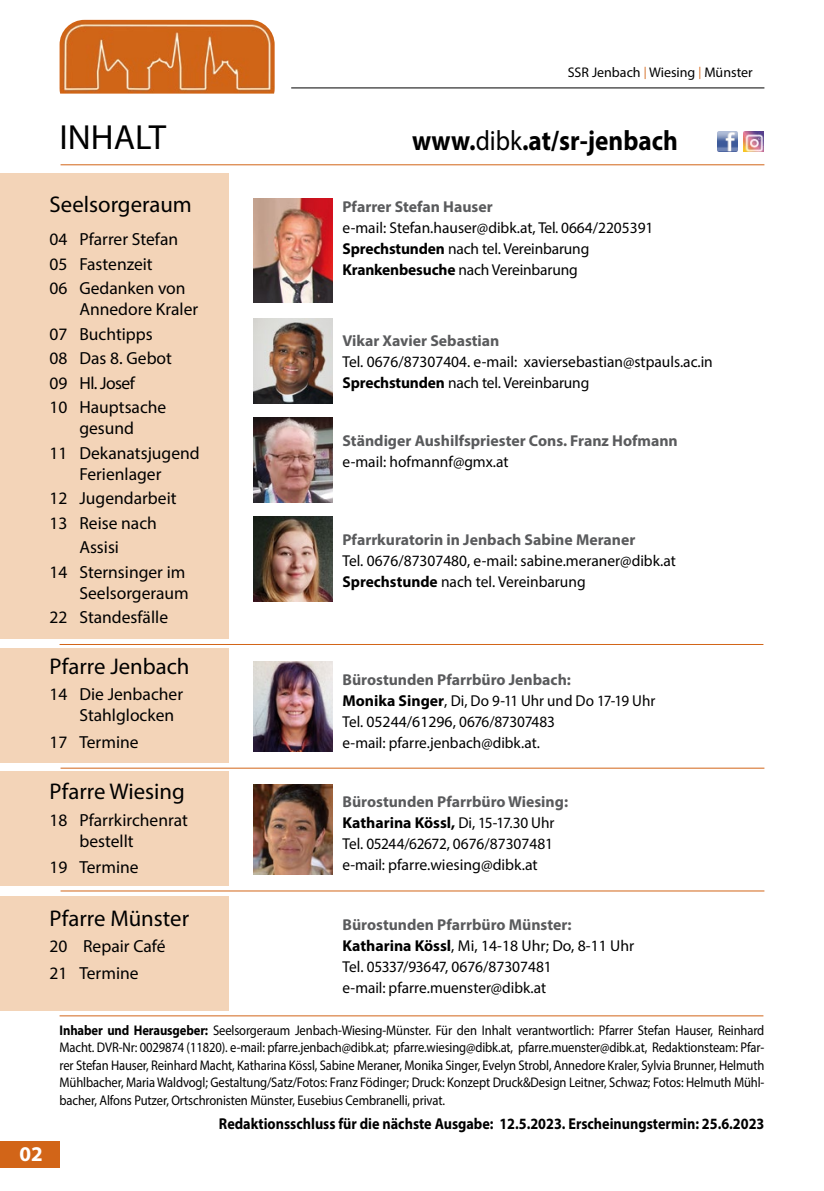
<style>
.page{position:relative;width:824px;height:1191px;background:#fff}
.page>*{position:absolute;margin:0;border:0;box-sizing:border-box;transform-origin:0 0}
.t1{font:35px "Myriad Pro";color:#000}
.t2{font:700 28px "Myriad Pro";color:#000;scale:.9 1}
.t3{font:22.75px "Myriad Pro";color:#000}
.t4{font:700 21px "Myriad Pro";color:#fff}
.t5{font:17.5px/21px "Myriad Pro";color:#000}
.t6{font:17.5px "Myriad Pro";letter-spacing:-.03em;color:#000}
.t7{font:15.75px "Myriad Pro";color:#000}
.t8{font:700 15.75px "Myriad Pro";color:#5a5b5d}
.t9{font:700 15.75px "Myriad Pro";color:#000;scale:.9 1}
.t10{font:15.75px "Myriad Pro";color:#000;scale:.96 1}
.t11{font:700 15.75px "Myriad Pro";color:#000}
.t12{font:15.58px "Myriad Pro";color:#000}
.t13{font:14px/17.5px "Myriad Pro";letter-spacing:-.01em;color:#000;text-align:justify;scale:.9 1}
.t14{font:14px "Myriad Pro";letter-spacing:-.01em;color:#000}
.s1{font-size:12.25px;color:#d26518}
.s2{font-weight:400}
.s3{font-weight:700}
</style>
<div class="page">
<div style="left:0;top:896px;width:228px;height:114px;background:#f3d4b8"></div>
<div style="left:0;top:772px;width:228px;height:114px;background:#f3d4b8"></div>
<div style="left:0;top:648px;width:228px;height:114px;background:#f3d4b8"></div>
<div style="left:0;top:174px;width:228px;height:465px;background:#f3d4b8"></div>
<img style="left:60px;top:20px;width:214px;height:74px">
<hr style="left:61px;top:164px;width:703px;height:1px;background:#d26518">
<hr style="left:60px;top:644px;width:703px;height:1px;background:#d26518">
<hr style="left:61px;top:768px;width:703px;height:1px;background:#d26518">
<hr style="left:61px;top:890px;width:703px;height:1px;background:#d26518">
<img style="left:253px;top:198px;width:79px;height:105px">
<img style="left:253px;top:517px;width:79px;height:84px">
<img style="left:253px;top:418px;width:79px;height:84px">
<img style="left:253px;top:662px;width:79px;height:89px">
<img style="left:253px;top:785px;width:79px;height:89px">
<hr style="left:60px;top:1015px;width:703px;height:1px;background:#d26518">
<img style="left:717px;top:131px;width:20px;height:20px">
<img style="left:743px;top:131px;width:20px;height:20px">
<hr style="left:291px;top:88px;width:473px;height:1px;background:#000">
<div style="left:0;top:1141px;width:60px;height:26px;background:#d26518"></div>
<img style="left:253px;top:319px;width:79px;height:84px">
<p class="t14" style="left:567px;top:64px;width:187px">SSR Jenbach <span class="s1">|</span> Wiesing <span class="s1">|</span> Münster</p>
<p class="t1" style="left:60px;top:115px;width:108px">INHALT</p>
<p class="t2" style="left:412px;top:122px;width:297px">www.<span class="s2">dibk</span>.at/sr-jenbach</p>
<p class="t3" style="left:50px;top:190px;width:144px">Seelsorgeraum</p>
<p class="t5" style="left:50px;top:228px;width:130px">04 Pfarrer Stefan</p>
<p class="t5" style="left:50px;top:253px;width:105px">05 Fastenzeit</p>
<p class="t5" style="left:79px;top:277px;width:120px;text-indent:-30px">06 Gedanken von<br>Annedore Kraler</p>
<p class="t5" style="left:50px;top:323px;width:105px">07 Buchtipps</p>
<p class="t5" style="left:50px;top:347px;width:124px">08 Das 8. Gebot</p>
<p class="t6" style="left:50px;top:372px;width:87px">09 Hl. Josef</p>
<p class="t5" style="left:50px;top:396px;width:118px">10 Hauptsache</p>
<p class="t5" style="left:79px;top:417px;width:56px">gesund</p>
<p class="t5" style="left:50px;top:442px;width:152px">11 Dekanatsjugend</p>
<p class="t5" style="left:79px;top:463px;width:83px">Ferienlager</p>
<p class="t5" style="left:50px;top:487px;width:128px">12 Jugendarbeit</p>
<p class="t5" style="left:50px;top:512px;width:109px">13 Reise nach</p>
<p class="t5" style="left:79px;top:536px;width:41px">Assisi</p>
<p class="t5" style="left:50px;top:561px;width:141px;text-align:right">14 Sternsinger im<br>Seelsorgeraum</p>
<p class="t5" style="left:50px;top:606px;width:120px">22 Standesfälle</p>
<p class="t3" style="left:50px;top:652px;width:141px">Pfarre Jenbach</p>
<p class="t5" style="left:79px;top:684px;width:105px;text-indent:-30px">14 Die Jenbacher<br>Stahlglocken</p>
<p class="t5" style="left:50px;top:731px;width:90px">17 Termine</p>
<p class="t3" style="left:50px;top:778px;width:137px">Pfarre Wiesing</p>
<p class="t5" style="left:50px;top:809px;width:140px">18 Pfarrkirchenrat</p>
<p class="t5" style="left:79px;top:830px;width:56px">bestellt</p>
<p class="t5" style="left:50px;top:856px;width:90px">19 Termine</p>
<p class="t8" style="left:342px;top:197px;width:152px">Pfarrer Stefan Hauser</p>
<p class="t7" style="left:342px;top:218px;width:312px">e-mail: Stefan.hauser@dibk.at, Tel. 0664/2205391</p>
<p class="t7" style="left:342px;top:239px;width:248px"><span class="s3">Sprechstunden</span> nach tel. Vereinbarung</p>
<p class="t7" style="left:342px;top:260px;width:237px"><span class="s3">Krankenbesuche</span> nach Vereinbarung</p>
<p class="t8" style="left:342px;top:330px;width:158px">Vikar Xavier Sebastian</p>
<p class="t7" style="left:342px;top:351px;width:372px">Tel. 0676/87307404. e-mail: xaviersebastian@stpauls.ac.in</p>
<p class="t7" style="left:342px;top:372px;width:248px"><span class="s3">Sprechstunden</span> nach tel. Vereinbarung</p>
<p class="t8" style="left:342px;top:430px;width:337px">Ständiger Aushilfspriester Cons. Franz Hofmann</p>
<p class="t7" style="left:342px;top:451px;width:168px">e-mail: hofmannf@gmx.at</p>
<p class="t8" style="left:342px;top:529px;width:294px">Pfarrkuratorin in Jenbach Sabine Meraner</p>
<p class="t7" style="left:342px;top:551px;width:335px">Tel. 0676/87307480, e-mail: sabine.meraner@dibk.at</p>
<p class="t7" style="left:342px;top:572px;width:245px"><span class="s3">Sprechstunde</span> nach tel. Vereinbarung</p>
<p class="t8" style="left:342px;top:669px;width:230px">Bürostunden Pfarrbüro Jenbach:</p>
<p class="t7" style="left:342px;top:691px;width:314px"><span class="s3">Monika Singer</span>, Di, Do 9-11 Uhr und Do 17-19 Uhr</p>
<p class="t10" style="left:342px;top:712px;width:223px">Tel. 05244/61296, 0676/87307483</p>
<p class="t12" style="left:342px;top:733px;width:199px">e-mail: pfarre.jenbach@dibk.at.</p>
<p class="t8" style="left:342px;top:791px;width:227px">Bürostunden Pfarrbüro Wiesing:</p>
<p class="t11" style="left:342px;top:812px;width:213px">Katharina Kössl, <span class="s2">Di, 15-17.30 Uhr</span></p>
<p class="t7" style="left:342px;top:833px;width:212px">Tel. 05244/62672, 0676/87307481</p>
<p class="t7" style="left:342px;top:854px;width:197px">e-mail: pfarre.wiesing@dibk.at</p>
<p class="t4" style="left:20px;top:1140px;width:25px">02</p>
<p class="t3" style="left:50px;top:904px;width:141px">Pfarre Münster</p>
<p class="t5" style="left:50px;top:935px;width:117px">20 Repair Café</p>
<p class="t5" style="left:50px;top:962px;width:90px">21 Termine</p>
<p class="t8" style="left:342px;top:915px;width:230px">Bürostunden Pfarrbüro Münster:</p>
<p class="t7" style="left:342px;top:936px;width:293px"><span class="s3">Katharina Kössl</span>, Mi, 14-18 Uhr; Do, 8-11 Uhr</p>
<p class="t7" style="left:342px;top:957px;width:211px">Tel. 05337/93647, 0676/87307481</p>
<p class="t7" style="left:342px;top:978px;width:205px">e-mail: pfarre.muenster@dibk.at</p>
<p class="t13" style="left:60px;top:1021px;width:784px"><span class="s3">Inhaber und Herausgeber:</span> Seelsorgeraum Jenbach-Wiesing-Münster. Für den Inhalt verantwortlich: Pfarrer Stefan Hauser, Reinhard Macht. DVR-Nr: 0029874 (11820). e-mail: pfarre.jenbach@dibk.at; pfarre.wiesing@dibk.at, pfarre.muenster@dibk.at, Redaktionsteam: Pfar&shy;rer Stefan Hauser, Reinhard Macht, Katharina Kössl, Sabine Meraner, Monika Singer, Evelyn Strobl, Annedore Kraler, Sylvia Brunner, Helmuth Mühlbacher, Maria Waldvogl; Gestaltung/Satz/Fotos: Franz Födinger; Druck: Konzept Druck&amp;Design Leitner, Schwaz; Fotos: Helmuth Mühl&shy;bacher, Alfons Putzer, Ortschronisten Münster, Eusebius Cembranelli, privat.</p>
<p class="t9" style="left:219px;top:1113px;width:607px">Redaktionsschluss für die nächste Ausgabe: 12.5.2023. Erscheinungstermin: 25.6.2023</p>
</div>
